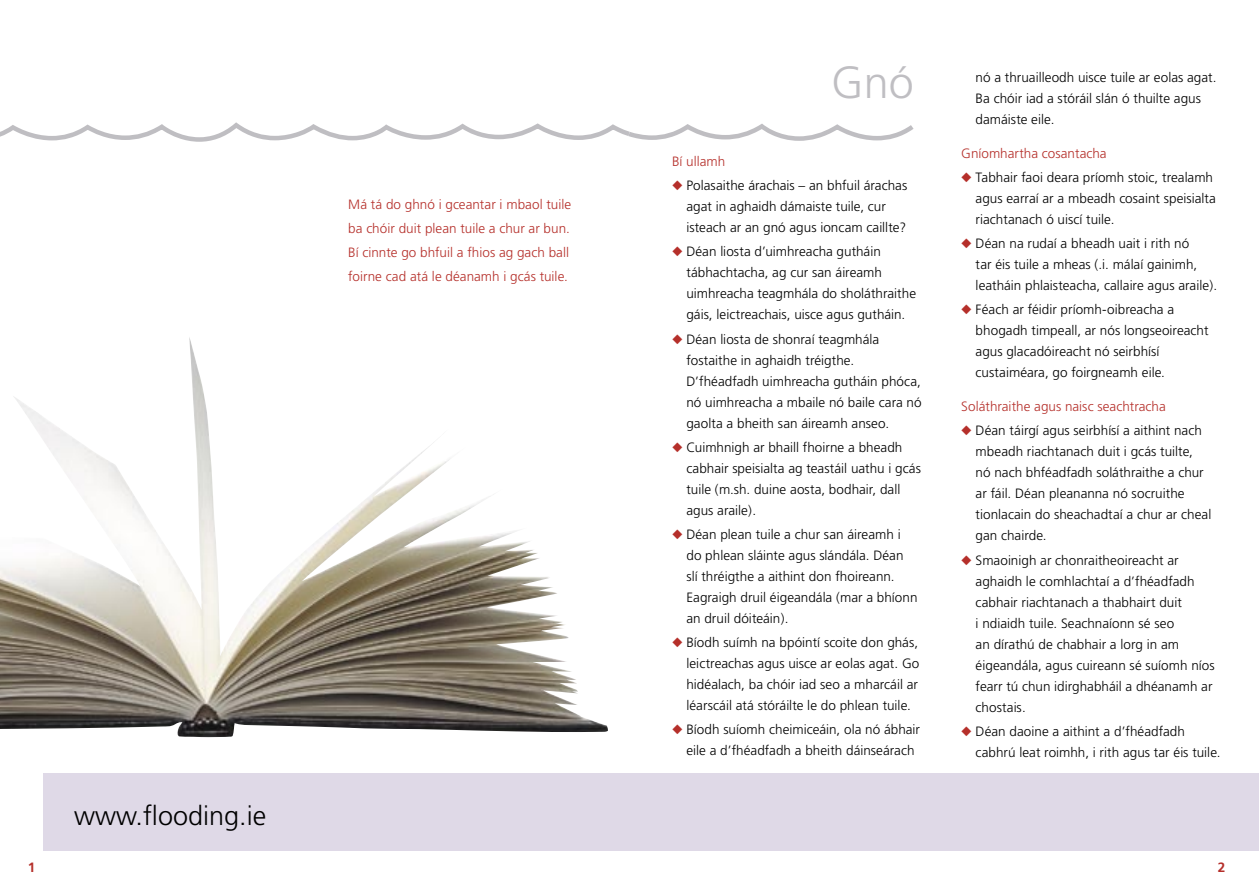
<style>
.page{position:relative;width:1259px;height:893px;background:#fff}
.page>*{position:absolute;margin:0;border:0;box-sizing:border-box;transform-origin:0 0}
.t1{font:300 45px "Frutiger";color:#bfbec2}
.t2{font:300 27px "Frutiger";color:#000}
.t3{font:300 13.5px/21px "Frutiger";color:#000}
.t4{font:300 13.5px/24px "Frutiger";color:#b52f2a}
.t5{font:700 13.5px "Frutiger";color:#b52f2a}
.s1{color:#b52f2a}
</style>
<div class="page">
<div style="left:43px;top:773px;width:586px;height:78px;background:#dfd9e7"></div>
<img style="left:0;top:337px;width:608px;height:400px">
<div style="left:629px;top:773px;width:630px;height:78px;background:#dfd9e7"></div>
<svg style="left:0;top:122px;width:913px;height:20px"></svg>
<p class="t4" style="left:348px;top:192px;width:224px">Má tá do ghnó i gceantar i mbaol tuile ba chóir duit plean tuile a chur ar bun.<br>Bí cinnte go bhfuil a fhios ag gach ball foirne cad atá le déanamh i gcás tuile.</p>
<h2 class="t2" style="left:74px;top:800px;width:194px">www.flooding.ie</h2>
<h1 class="t1" style="left:831px;top:57px;width:84px">Gnó</h1>
<p class="t4" style="left:672px;top:149px;width:55px">Bí ullamh</p>
<p class="t3" style="left:686px;top:175px;width:222px;text-indent:-14px"><span class="s1">◆</span> Polasaithe árachais – an bhfuil árachas agat in aghaidh dámaiste tuile, cur isteach ar an gnó agus ioncam caillte?</p>
<p class="t3" style="left:686px;top:241px;width:231px;text-indent:-14px"><span class="s1">◆</span> Déan liosta d’uimhreacha gutháin tábhachtacha, ag cur san áireamh uimhreacha teagmhála do sholáthraithe gáis, leictreachais, uisce agus gutháin.</p>
<p class="t3" style="left:686px;top:328px;width:237px;text-indent:-14px"><span class="s1">◆</span> Déan liosta de shonraí teagmhála fostaithe in aghaidh tréigthe.<br>D’fhéadfadh uimhreacha gutháin phóca, nó uimhreacha a mbaile nó baile cara nó gaolta a bheith san áireamh anseo.</p>
<p class="t3" style="left:686px;top:437px;width:236px;text-indent:-14px"><span class="s1">◆</span> Cuimhnigh ar bhaill fhoirne a bheadh cabhair speisialta ag teastáil uathu i gcás tuile (m.sh. duine aosta, bodhair, dall agus araile).</p>
<p class="t3" style="left:686px;top:524px;width:233px;text-indent:-14px"><span class="s1">◆</span> Déan plean tuile a chur san áireamh i do phlean sláinte agus slándála. Déan slí thréigthe a aithint don fhoireann.<br>Eagraigh druil éigeandála (mar a bhíonn an druil dóiteáin).</p>
<p class="t3" style="left:686px;top:632px;width:234px;text-align:justify;text-indent:-14px"><span class="s1">◆</span> Bíodh suímh na bpóintí scoite don ghás, leictreachas agus uisce ar eolas agat. Go hidéalach, ba chóir iad seo a mharcáil ar léarscáil atá stóráilte le do phlean tuile.</p>
<p class="t3" style="left:686px;top:719px;width:235px;text-indent:-14px"><span class="s1">◆</span> Bíodh suíomh cheimiceáin, ola nó ábhair eile a d’fhéadfadh a bheith dáinseárach</p>
<p class="t3" style="left:975px;top:67px;width:242px">nó a thruailleodh uisce tuile ar eolas agat.<br>Ba chóir iad a stóráil slán ó thuilte agus damáiste eile.</p>
<p class="t4" style="left:961px;top:141px;width:147px">Gníomhartha cosantacha</p>
<p class="t3" style="left:975px;top:167px;width:242px;text-indent:-14px"><span class="s1">◆</span> Tabhair faoi deara príomh stoic, trealamh agus earraí ar a mbeadh cosaint speisialta riachtanach ó uiscí tuile.</p>
<p class="t3" style="left:975px;top:233px;width:243px;text-indent:-14px"><span class="s1">◆</span> Déan na rudaí a bheadh uait i rith nó<br>tar éis tuile a mheas (.i. málaí gainimh, leatháin phlaisteacha, callaire agus araile).</p>
<p class="t3" style="left:975px;top:299px;width:234px;text-indent:-14px"><span class="s1">◆</span> Féach ar féidir príomh-oibreacha a bhogadh timpeall, ar nós longseoireacht agus glacadóireacht nó seirbhísí custaiméara, go foirgneamh eile.</p>
<p class="t4" style="left:961px;top:394px;width:206px">Soláthraithe agus naisc seachtracha</p>
<p class="t3" style="left:975px;top:420px;width:237px;text-indent:-14px"><span class="s1">◆</span> Déan táirgí agus seirbhísí a aithint nach mbeadh riachtanach duit i gcás tuilte, nó nach bhféadfadh soláthraithe a chur ar fáil. Déan pleananna nó socruithe tionlacain do sheachadtaí a chur ar cheal gan chairde.</p>
<p class="t3" style="left:975px;top:549px;width:240px;text-indent:-14px"><span class="s1">◆</span> Smaoinigh ar chonraitheoireacht ar aghaidh le comhlachtaí a d’fhéadfadh cabhair riachtanach a thabhairt duit<br>i ndiaidh tuile. Seachnaíonn sé seo<br>an dírathú de chabhair a lorg in am éigeandála, agus cuireann sé suíomh níos fearr tú chun idirghabháil a dhéanamh ar chostais.</p>
<p class="t3" style="left:975px;top:721px;width:246px;text-indent:-14px"><span class="s1">◆</span> Déan daoine a aithint a d’fhéadfadh cabhrú leat roimhh, i rith agus tar éis tuile.</p>
<p class="t5" style="left:28px;top:859px;width:9px">1</p>
<p class="t5" style="left:1217px;top:859px;width:9px">2</p>
</div>
